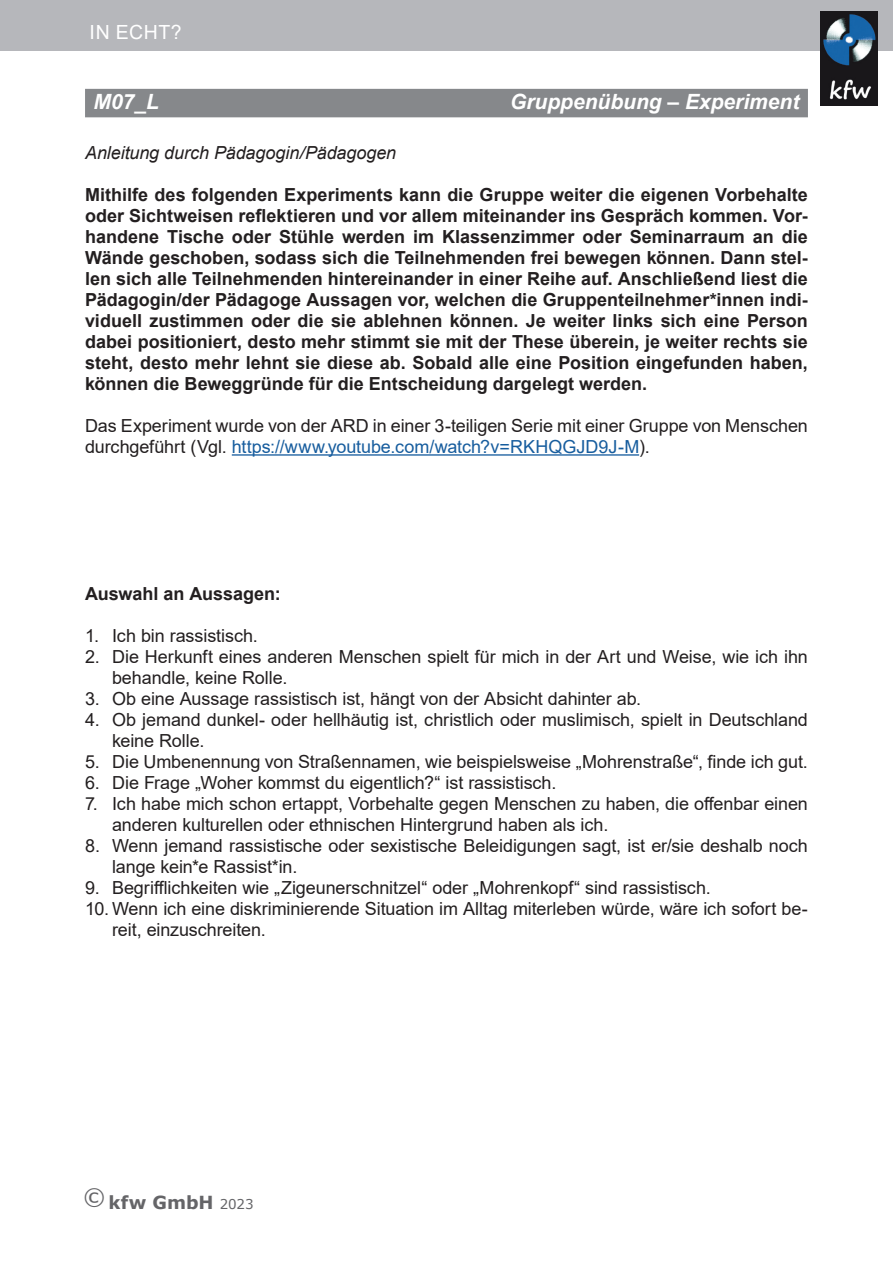
<style>
.page{position:relative;width:893px;height:1263px;background:#fff}
.page>*{position:absolute;margin:0;border:0;box-sizing:border-box;transform-origin:0 0}
.t1{font:italic 700 21px "Arial";color:#fff}
.t2{font:19.5px "Arial";letter-spacing:.03em;color:#fff}
.t3{font:18px/21px "Arial";letter-spacing:-.005em;color:#231f20}
.t4{font:700 18px/21px "Arial";color:#231f20;text-align:justify}
.t5{font:italic 18px "Arial";letter-spacing:-.005em;color:#231f20}
.t6{font:700 18px "Verdana";color:#656568}
.s1{color:#175d9e}
.s2{font-weight:400;font-size:13.5px}
</style>
<div class="page">
<div style="left:0;top:0;width:893px;height:51px;background:#b6b7bb"></div>
<img style="left:821px;top:11px;width:56px;height:94px">
<div style="left:85px;top:89px;width:723px;height:28px;background:#86888b"></div>
<hr style="left:232px;top:454px;width:407px;height:2px;background:#175d9e">
<p class="t2" style="left:90px;top:19px;width:93px">IN ECHT?</p>
<p class="t1" style="left:94px;top:87px;width:67px">M07_L</p>
<p class="t1" style="left:510px;top:87px;width:291px">Gruppenübung – Experiment</p>
<p class="t5" style="left:85px;top:141px;width:313px">Anleitung durch Pädagogin/Pädagogen</p>
<p class="t4" style="left:85px;top:184px;width:724px">Mithilfe des folgenden Experiments kann die Gruppe weiter die eigenen Vorbehalte oder Sichtweisen reflektieren und vor allem miteinander ins Gespräch kommen. Vor&shy;handene Tische oder Stühle werden im Klassenzimmer oder Seminarraum an die Wände geschoben, sodass sich die Teilnehmenden frei bewegen können. Dann stel&shy;len sich alle Teilnehmenden hintereinander in einer Reihe auf. Anschließend liest die Pädagogin/der Pädagoge Aussagen vor, welchen die Gruppenteilnehmer*innen indi&shy;viduell zustimmen oder die sie ablehnen können. Je weiter links sich eine Person dabei positioniert, desto mehr stimmt sie mit der These überein, je weiter rechts sie steht, desto mehr lehnt sie diese ab. Sobald alle eine Position eingefunden haben, können die Beweggründe für die Entscheidung dargelegt werden.</p>
<p class="t3" style="left:85px;top:415px;width:724px">Das Experiment wurde von der ARD in einer 3-teiligen Serie mit einer Gruppe von Menschen durchgeführt (Vgl. <span class="s1">https://www.youtube.com/watch?v=RKHQGJD9J-M</span>).</p>
<p class="t4" style="left:85px;top:583px;width:197px">Auswahl an Aussagen:</p>
<p class="t3" style="left:85px;top:625px;width:174px">1. Ich bin rassistisch.</p>
<p class="t3" style="left:112px;top:646px;width:697px;text-indent:-27px">2. Die Herkunft eines anderen Menschen spielt für mich in der Art und Weise, wie ich ihn behandle, keine Rolle.</p>
<p class="t3" style="left:85px;top:688px;width:558px">3. Ob eine Aussage rassistisch ist, hängt von der Absicht dahinter ab.</p>
<p class="t3" style="left:112px;top:709px;width:697px;text-indent:-27px">4. Ob jemand dunkel- oder hellhäutig ist, christlich oder muslimisch, spielt in Deutschland keine Rolle.</p>
<p class="t3" style="left:85px;top:751px;width:724px">5. Die Umbenennung von Straßennamen, wie beispielsweise „Mohrenstraße“, finde ich gut.</p>
<p class="t3" style="left:85px;top:772px;width:473px">6. Die Frage „Woher kommst du eigentlich?“ ist rassistisch.</p>
<p class="t3" style="left:112px;top:793px;width:697px;text-indent:-27px">7. Ich habe mich schon ertappt, Vorbehalte gegen Menschen zu haben, die offenbar einen anderen kulturellen oder ethnischen Hintergrund haben als ich.</p>
<p class="t3" style="left:112px;top:835px;width:697px;text-indent:-27px">8. Wenn jemand rassistische oder sexistische Beleidigungen sagt, ist er/sie deshalb noch lange kein*e Rassist*in.</p>
<p class="t3" style="left:85px;top:877px;width:627px">9. Begrifflichkeiten wie „Zigeunerschnitzel“ oder „Mohrenkopf“ sind rassistisch.</p>
<p class="t3" style="left:112px;top:898px;width:697px;text-indent:-27px">10. Wenn ich eine diskriminierende Situation im Alltag miterleben würde, wäre ich sofort be&shy;reit, einzuschreiten.</p>
<p class="t6" style="left:83px;top:1190px;width:172px"><sup>©</sup> kfw GmbH <span class="s2">2023</span></p>
</div>
